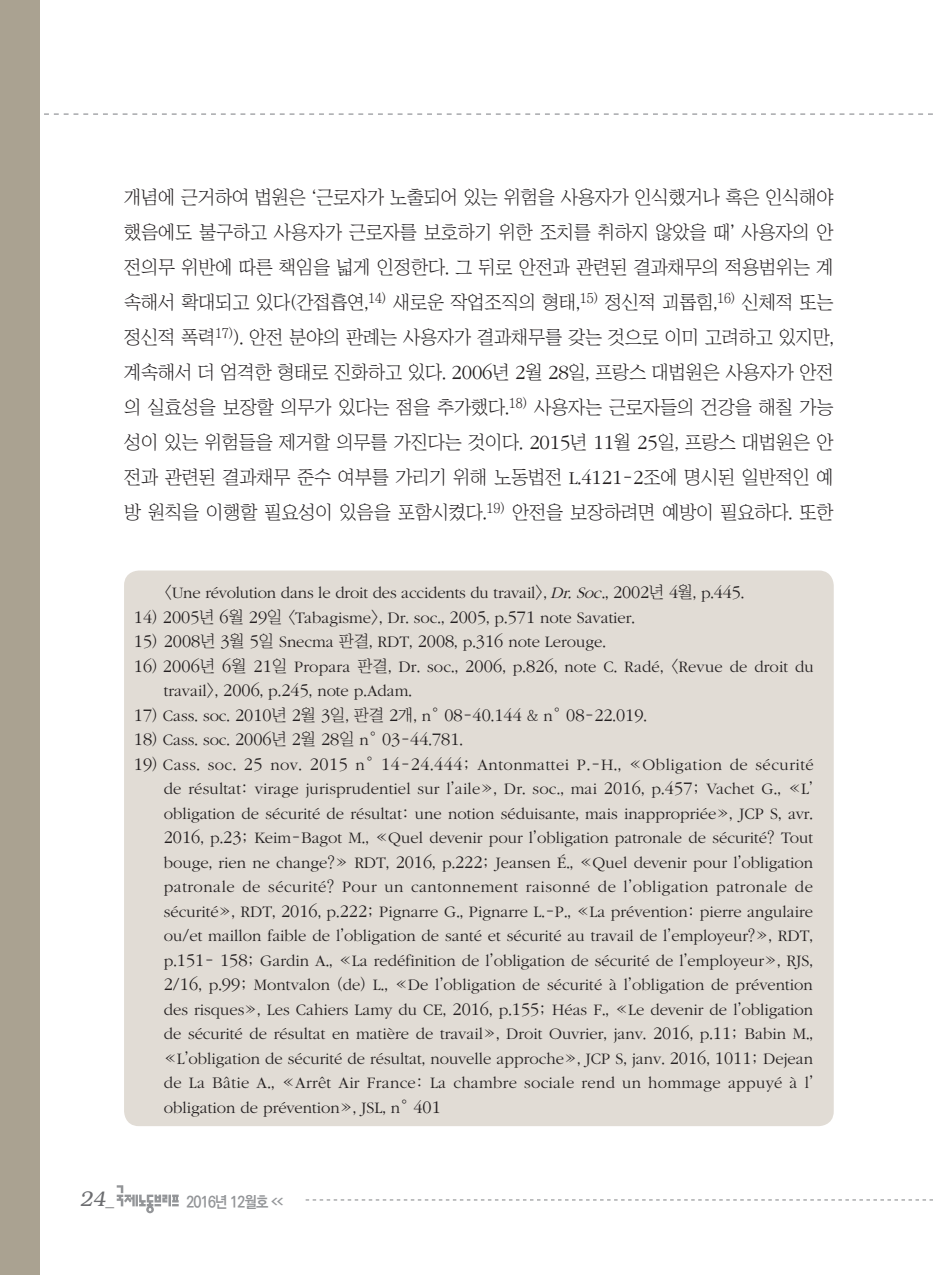
<style>
.page{position:relative;width:933px;height:1275px;background:#fff}
.page>*{position:absolute;margin:0;border:0;box-sizing:border-box;transform-origin:0 0}
.t1{font:italic 300 21px "Bookman";color:#6c6d70}
.t2{font:18.9px/35px "Chosunilbo NM";letter-spacing:-.01em;color:#231f20;text-align:justify}
.t3{font:300 18.38px "ITC Garamond Std";color:#231f20}
.t4{font:300 16.62px/24.5px "ITC Garamond Std";color:#231f20}
.t5{font:700 15.75px "Ko Pub Dotum";letter-spacing:-.055em;color:#939598;scale:.9 1}
.s1{font-family:"ITC Garamond Std";font-weight:300;font-size:20.82px}
.s2{font-family:"ITC Garamond Std";font-weight:300}
.s3{font-family:"Chosunilbo NM";font-weight:400}
.s4{font-style:italic}
.s5{font-family:"Chosunilbo NM";font-weight:400;font-style:italic}
.s6{font-size:18.38px}
.s7{font-family:"Chosunilbo NM";font-weight:400;font-size:16.62px}
.s8{font-size:16.62px}
.s9{font-family:"Helvetica";font-weight:400;font-style:normal;font-size:17.5px}
</style>
<div class="page">
<svg style="left:306px;top:1199px;width:627px;height:1px"></svg>
<svg style="left:117px;top:1185px;width:62px;height:28px"></svg>
<svg style="left:44px;top:113px;width:889px;height:2px"></svg>
<div style="left:0;top:0;width:40px;height:1275px;background:#aaa291"></div>
<div style="left:124px;top:570px;width:709px;height:556px;background:#e1dcd5;border-radius:15px"></div>
<p class="t2" style="left:124px;top:179px;width:711px">개념에 근거하여 법원은 ‘근로자가 노출되어 있는 위험을 사용자가 인식했거나 혹은 인식해야 했음에도 불구하고 사용자가 근로자를 보호하기 위한 조치를 취하지 않았을 때’ 사용자의 안 전의무 위반에 따른 책임을 넓게 인정한다. 그 뒤로 안전과 관련된 결과채무의 적용범위는 계 속해서 확대되고 있다(간접흡연,<sup>14)</sup> 새로운 작업조직의 형태,<sup>15)</sup> 정신적 괴롭힘,<sup>16)</sup> 신체적 또는 정신적 폭력<sup>17)</sup>). 안전 분야의 판례는 사용자가 결과채무를 갖는 것으로 이미 고려하고 있지만, 계속해서 더 엄격한 형태로 진화하고 있다. <span class="s1">2006</span>년 <span class="s1">2</span>월 <span class="s1">28</span>일, 프랑스 대법원은 사용자가 안전 의 실효성을 보장할 의무가 있다는 점을 추가했다.<sup>18)</sup> 사용자는 근로자들의 건강을 해칠 가능 성이 있는 위험들을 제거할 의무를 가진다는 것이다. <span class="s1">2015</span>년 <span class="s1">11</span>월 <span class="s1">25</span>일, 프랑스 대법원은 안 전과 관련된 결과채무 준수 여부를 가리기 위해 노동법전 <span class="s2">L</span>.<span class="s1">4121</span>-<span class="s1">2</span>조에 명시된 일반적인 예 방 원칙을 이행할 필요성이 있음을 포함시켰다.<sup>19)</sup> 안전을 보장하려면 예방이 필요하다. 또한</p>
<p class="t4" style="left:164px;top:581px;width:582px"><span class="s3">&lt;</span>Une révolution dans le droit des accidents du travail<span class="s3">&gt;,</span> <span class="s4">Dr</span><span class="s5">.</span><span class="s4">Soc</span><span class="s3">.,</span> <span class="s6">2002</span><span class="s3">년</span> <span class="s6">4</span><span class="s3">월,</span> p<span class="s3">.</span><span class="s6">445</span><span class="s3">.</span></p>
<p class="t4" style="left:134px;top:606px;width:502px"><span class="s6">14</span><span class="s3">)</span> <span class="s6">2005</span><span class="s3">년</span> <span class="s6">6</span><span class="s3">월</span> <span class="s6">29</span><span class="s3">일 &lt;</span>Tabagisme<span class="s3">&gt;,</span> Dr<span class="s3">.</span> soc<span class="s3">.,</span> <span class="s6">2005</span><span class="s3">,</span> p<span class="s3">.</span><span class="s6">571</span> note Savatier<span class="s3">.</span></p>
<p class="t4" style="left:134px;top:630px;width:473px"><span class="s6">15</span><span class="s3">)</span> <span class="s6">2008</span><span class="s3">년</span> <span class="s6">3</span><span class="s3">월</span> <span class="s6">5</span><span class="s3">일</span> Snecma <span class="s3">판결,</span> RDT<span class="s3">,</span> <span class="s6">2008</span><span class="s3">,</span> p<span class="s3">.</span><span class="s6">316</span> note Lerouge<span class="s3">.</span></p>
<p class="t4" style="left:164px;top:655px;width:651px;text-indent:-30px"><span class="s6">16</span><span class="s3">)</span> <span class="s6">2006</span><span class="s3">년</span> <span class="s6">6</span><span class="s3">월</span> <span class="s6">21</span><span class="s3">일</span> Propara <span class="s3">판결,</span> Dr<span class="s3">.</span> soc<span class="s3">.,</span> <span class="s6">2006</span><span class="s3">,</span> p<span class="s3">.</span><span class="s6">826</span><span class="s3">,</span> note C<span class="s3">.</span> Radé<span class="s3">, &lt;</span>Revue de droit du travail<span class="s3">&gt;,</span> <span class="s6">2006</span><span class="s3">,</span> p<span class="s3">.</span><span class="s6">245</span><span class="s3">,</span> note p<span class="s3">.</span>Adam<span class="s3">.</span></p>
<p class="t3" style="left:134px;top:705px;width:514px">17<span class="s7">)</span> <span class="s8">Cass</span><span class="s7">.</span> <span class="s8">soc</span><span class="s7">.</span> 2010<span class="s7">년</span> 2<span class="s7">월</span> 3<span class="s7">일, 판결</span> 2<span class="s7">개,</span> <span class="s8">n</span><span class="s7">°</span> 08<span class="s7">-</span>40<span class="s7">.</span>144 <span class="s7">&amp;</span> <span class="s8">n</span><span class="s7">°</span> 08<span class="s7">-</span>22<span class="s7">.</span>019<span class="s7">.</span></p>
<p class="t3" style="left:134px;top:730px;width:330px">18<span class="s7">)</span> <span class="s8">Cass</span><span class="s7">.</span> <span class="s8">soc</span><span class="s7">.</span> 2006<span class="s7">년</span> 2<span class="s7">월</span> 28<span class="s7">일</span> <span class="s8">n</span><span class="s7">°</span> 03<span class="s7">-</span>44<span class="s7">.</span>781<span class="s7">.</span></p>
<p class="t4" style="left:164px;top:753px;width:651px;text-align:justify;text-indent:-30px"><span class="s6">19</span><span class="s3">)</span> Cass<span class="s3">.</span> soc<span class="s3">.</span> <span class="s6">25</span> nov<span class="s3">.</span> <span class="s6">2015</span> n<span class="s3">°</span> <span class="s6">14</span><span class="s3">-</span><span class="s6">24</span><span class="s3">.</span><span class="s6">444</span><span class="s3">;</span> Antonmattei P<span class="s3">.-</span>H<span class="s3">., «</span>Obligation de sécurité de résultat<span class="s3">:</span> virage jurisprudentiel sur l<span class="s3">’</span>aile<span class="s3">»,</span> Dr<span class="s3">.</span> soc<span class="s3">.,</span> mai <span class="s6">2016</span><span class="s3">,</span> p<span class="s3">.</span><span class="s6">457</span><span class="s3">;</span> Vachet G<span class="s3">., «</span>L<span class="s3">’ </span>obligation de sécurité de résultat<span class="s3">:</span> une notion séduisante<span class="s3">,</span> mais inappropriée<span class="s3">»,</span> JCP S<span class="s3">,</span> avr<span class="s3">.<br></span><span class="s6">2016</span><span class="s3">,</span> p<span class="s3">.</span><span class="s6">23</span><span class="s3">;</span> Keim<span class="s3">-</span>Bagot M<span class="s3">., «</span>Quel devenir pour l<span class="s3">’</span>obligation patronale de sécurité<span class="s3">?</span> Tout bouge<span class="s3">,</span> rien ne change<span class="s3">?»</span> RDT<span class="s3">,</span> <span class="s6">2016</span><span class="s3">,</span> p<span class="s3">.</span><span class="s6">222</span><span class="s3">;</span> Jeansen É<span class="s3">., «</span>Quel devenir pour l<span class="s3">’</span>obligation patronale de sécurité<span class="s3">?</span> Pour un cantonnement raisonné de l<span class="s3">’</span>obligation patronale de sécurité<span class="s3">»,</span> RDT<span class="s3">,</span> <span class="s6">2016</span><span class="s3">,</span> p<span class="s3">.</span><span class="s6">222</span><span class="s3">;</span> Pignarre G<span class="s3">.,</span> Pignarre L<span class="s3">.-</span>P<span class="s3">., «</span>La prévention<span class="s3">:</span> pierre angulaire ou<span class="s3">/</span>et maillon faible de l<span class="s3">’</span>obligation de santé et sécurité au travail de l<span class="s3">’</span>employeur<span class="s3">?»,</span> RDT<span class="s3">, </span>p<span class="s3">.</span><span class="s6">151</span><span class="s3">-</span> <span class="s6">158</span><span class="s3">;</span> Gardin A<span class="s3">., «</span>La redéfinition de l<span class="s3">’</span>obligation de sécurité de l<span class="s3">’</span>employeur<span class="s3">»,</span> RJS<span class="s3">, </span><span class="s6">2</span><span class="s3">/</span><span class="s6">16</span><span class="s3">,</span> p<span class="s3">.</span><span class="s6">99</span><span class="s3">;</span> Montvalon <span class="s3">(</span>de<span class="s3">)</span> L<span class="s3">., «</span>De l<span class="s3">’</span>obligation de sécurité à l<span class="s3">’</span>obligation de prévention des risques<span class="s3">»,</span> Les Cahiers Lamy du CE<span class="s3">,</span> <span class="s6">2016</span><span class="s3">,</span> p<span class="s3">.</span><span class="s6">155</span><span class="s3">;</span> Héas F<span class="s3">., «</span>Le devenir de l<span class="s3">’</span>obligation de sécurité de résultat en matière de travail<span class="s3">»,</span> Droit Ouvrier<span class="s3">,</span> janv<span class="s3">.</span> <span class="s6">2016</span><span class="s3">,</span> p<span class="s3">.</span><span class="s6">11</span><span class="s3">;</span> Babin M<span class="s3">., «</span>L<span class="s3">’</span>obligation de sécurité de résultat<span class="s3">,</span> nouvelle approche<span class="s3">»,</span> JCP S<span class="s3">,</span> janv<span class="s3">.</span> <span class="s6">2016</span><span class="s3">,</span> <span class="s6">1011</span><span class="s3">;</span> Dejean de La Bâtie A<span class="s3">., «</span>Arrêt Air France<span class="s3">:</span> La chambre sociale rend un hommage appuyé à l<span class="s3">’ </span>obligation de prévention<span class="s3">»,</span> JSL<span class="s3">,</span> n<span class="s3">°</span> <span class="s6">401</span></p>
<p class="t1" style="left:79px;top:1187px;width:36px">24<span class="s9">_</span></p>
<p class="t5" style="left:186px;top:1194px;width:109px">2016년 12월호 <sup>&lt;&lt;</sup></p>
</div>
